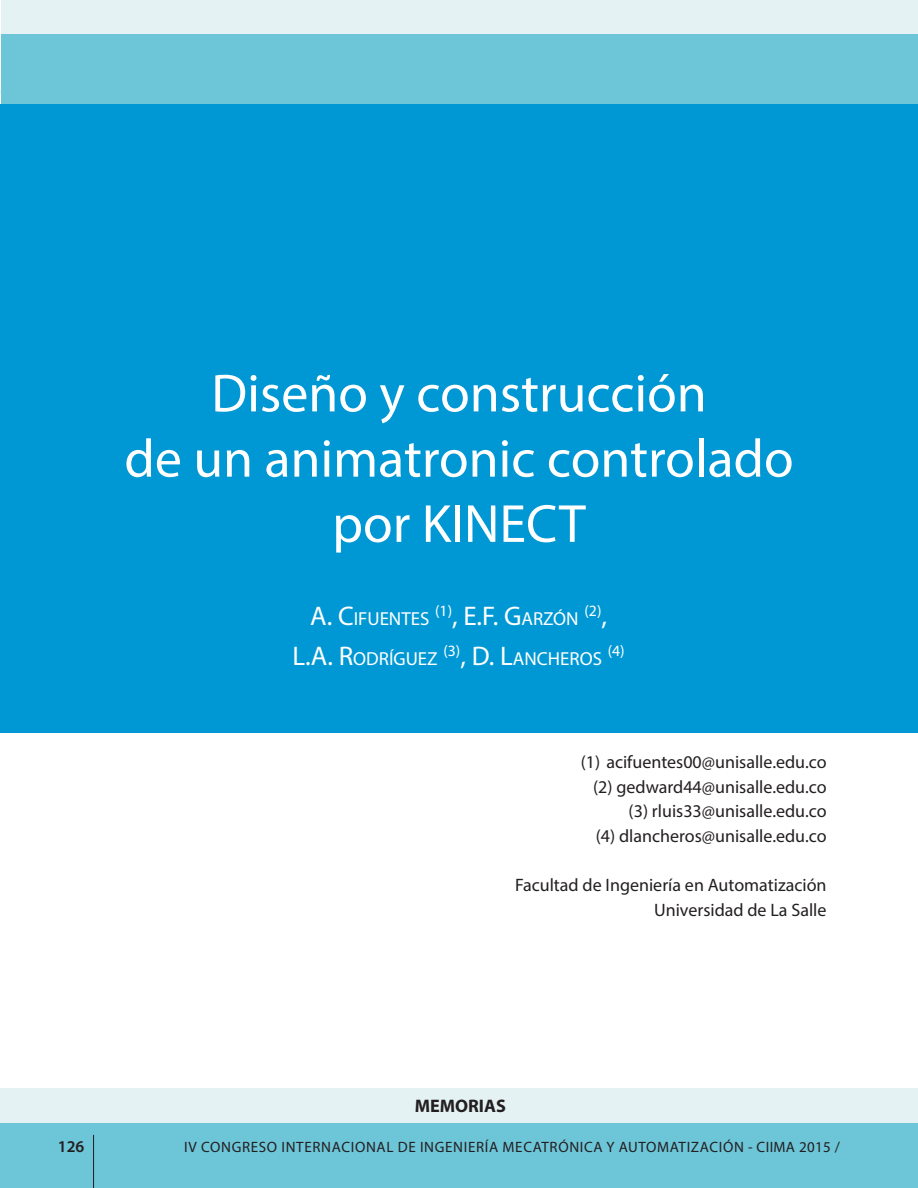
<style>
.page{position:relative;width:918px;height:1188px;background:#fff}
.page>*{position:absolute;margin:0;border:0;box-sizing:border-box;transform-origin:0 0}
.t1{font:54px/65.2px "Myriad Pro";color:#fff;text-align:center}
.t2{font:27px "Myriad Pro";color:#fff}
.t3{font:18.9px "Myriad Pro";color:#fff}
.t4{font:700 18.15px "Myriad Pro";color:#231f20}
.t5{font:18px/24.6px "Myriad Pro";color:#231f20;text-align:right}
.t6{font:600 16.5px "Myriad Pro";color:#231f20}
.t7{font:15.75px "Myriad Pro";color:#fff}
.t8{font:15px "Myriad Pro";letter-spacing:.045em;color:#231f20}
.s1{font-size:27px}
.s2{font-size:18.9px}
</style>
<div class="page">
<div style="left:1px;top:1095px;width:917px;height:93px;background:#6dc5d8"></div>
<hr style="left:93px;top:1135px;width:1px;height:53px;background:#231f20">
<div style="left:0;top:1088px;width:918px;height:35px;background:#e5f2f3"></div>
<div style="left:1px;top:104px;width:917px;height:629px;background:#0098d4"></div>
<div style="left:1px;top:0;width:917px;height:35px;background:#e5f2f3"></div>
<div style="left:1px;top:35px;width:917px;height:69px;background:#6dc5d8"></div>
<h1 class="t1" style="left:124px;top:360px;width:671px">Diseño y construcción<br>de un animatronic controlado por KINECT</h1>
<p class="t3" style="left:310px;top:607px;width:121px"><span class="s1">A. C</span>IFUENTES</p>
<h2 class="t2" style="left:435px;top:599px;width:145px"><sup>(1)</sup>, E.F. G<span class="s2">ARZÓN</span></h2>
<p class="t7" style="left:584px;top:601px;width:24px">(2)<span class="s1">,</span></p>
<p class="t3" style="left:293px;top:647px;width:311px"><span class="s1">L.A. R</span>ODRÍGUEZ <sup>(3)</sup><span class="s1">, D. L</span>ANCHEROS</p>
<p class="t7" style="left:608px;top:641px;width:19px">(4)</p>
<p class="t5" style="left:581px;top:749px;width:247px">(1) acifuentes00@unisalle.edu.co (2) gedward44@unisalle.edu.co (3) rluis33@unisalle.edu.co<br>(4) dlancheros@unisalle.edu.co</p>
<p class="t5" style="left:515px;top:872px;width:313px">Facultad de Ingeniería en Automatización<br>Universidad de La Salle</p>
<p class="t4" style="left:415px;top:1094px;width:93px">MEMORIAS</p>
<p class="t6" style="left:58px;top:1136px;width:28px">126</p>
<p class="t8" style="left:184px;top:1138px;width:657px">IV CONGRESO INTERNACIONAL DE INGENIERÍA MECATRÓNICA Y AUTOMATIZACIÓN - CIIMA 2015 /</p>
</div>
